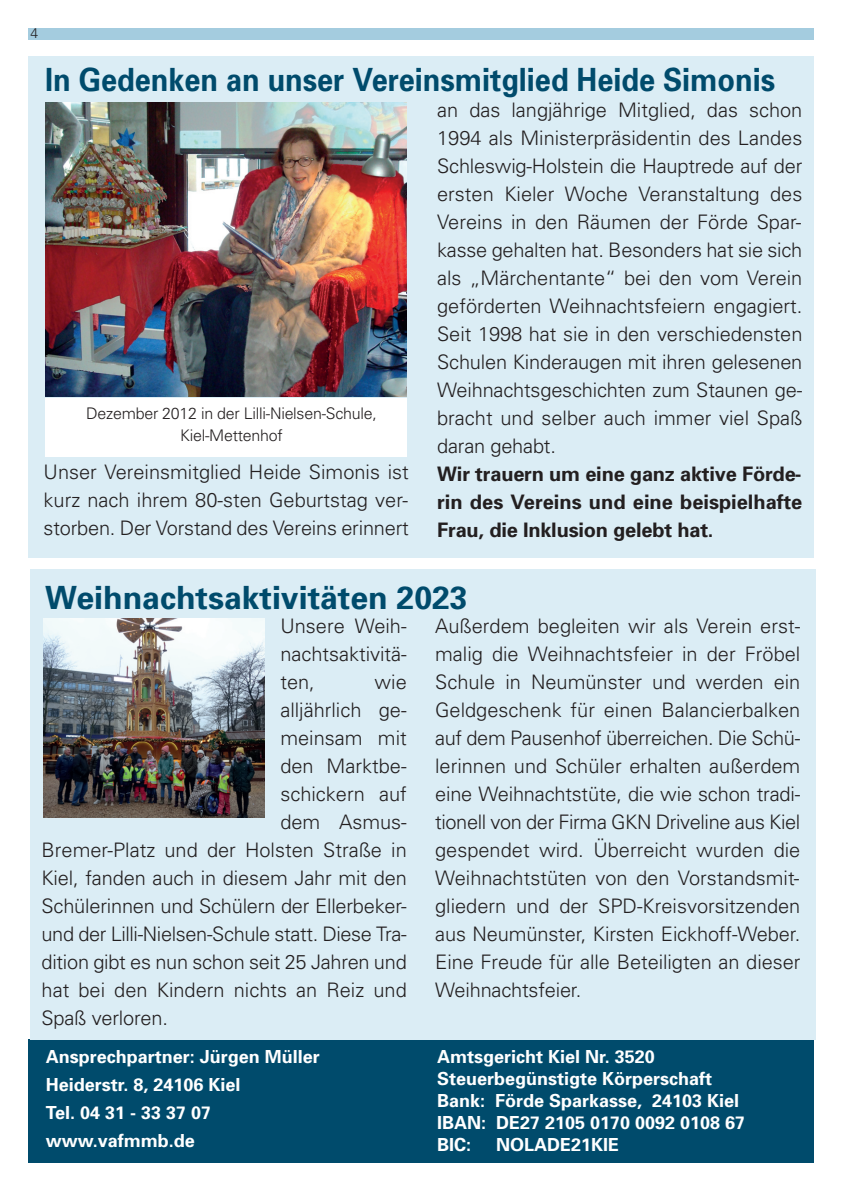
<style>
.page{position:relative;width:842px;height:1191px;background:#fff}
.page>*{position:absolute;margin:0;border:0;box-sizing:border-box;transform-origin:0 0}
.t1{font:700 32px "Univers";color:#004b6c;scale:.9 1}
.t2{font:700 32px "Univers";color:#004b6c}
.t3{font:300 20px/28px "Univers";letter-spacing:-.005em;color:#231f20;text-align:justify}
.t4{font:700 20px/28px "Univers";letter-spacing:-.005em;color:#231f20;text-align:justify}
.t5{font:700 18px "Univers";color:#fff}
.t6{font:300 16px "Univers";letter-spacing:-.015em;color:#231f20}
.t7{font:300 14px "Univers";color:#231f20}
</style>
<div class="page">
<div style="left:28px;top:28px;width:786px;height:12px;background:#a4ccdf"></div>
<div style="left:28px;top:1039px;width:786px;height:123px;background:#004b6c"></div>
<div style="left:30px;top:568px;width:786px;height:471px;background:#dbedf5"></div>
<div style="left:28px;top:57px;width:786px;height:501px;background:#dbedf5"></div>
<img style="left:46px;top:102px;width:361px;height:295px">
<div style="left:45px;top:398px;width:362px;height:58px;background:#fff"></div>
<img style="left:44px;top:618px;width:220px;height:200px">
<p class="t7" style="left:30px;top:28px;width:9px">4</p>
<p class="t1" style="left:45px;top:68px;width:812px">In Gedenken an unser Vereinsmitglied Heide Simonis</p>
<p class="t6" style="left:86px;top:408px;width:292px">Dezember 2012 in der Lilli-Nielsen-Schule,</p>
<p class="t6" style="left:180px;top:430px;width:104px">Kiel-Mettenhof</p>
<p class="t3" style="left:44px;top:459px;width:367px">Unser Vereinsmitglied Heide Simonis ist kurz nach ihrem 80-sten Geburtstag ver&shy;storben. Der Vorstand des Vereins erinnert</p>
<p class="t3" style="left:437px;top:97px;width:367px">an das langjährige Mitglied, das schon 1994 als Ministerpräsidentin des Landes Schleswig-Holstein die Hauptrede auf der ersten Kieler Woche Veranstaltung des Vereins in den Räumen der Förde Spar&shy;kasse gehalten hat. Besonders hat sie sich als „Märchentante“ bei den vom Verein geförderten Weihnachtsfeiern engagiert.<br>Seit 1998 hat sie in den verschiedensten Schulen Kinderaugen mit ihren gelesenen Weihnachtsgeschichten zum Staunen ge&shy;bracht und selber auch immer viel Spaß daran gehabt.</p>
<p class="t4" style="left:437px;top:461px;width:367px">Wir trauern um eine ganz aktive Förde&shy;rin des Vereins und eine beispielhafte Frau, die Inklusion gelebt hat.</p>
<p class="t2" style="left:45px;top:585px;width:424px">Weihnachtsaktivitäten 2023</p>
<p class="t3" style="left:280px;top:613px;width:128px">Unsere Weih&shy;nachtsaktivitä&shy;ten,</p>
<p class="t3" style="left:375px;top:669px;width:34px">wie</p>
<p class="t3" style="left:280px;top:697px;width:128px">alljährlich ge-</p>
<p class="t3" style="left:280px;top:725px;width:128px">meinsam mit</p>
<p class="t3" style="left:280px;top:753px;width:128px">den Marktbe-</p>
<p class="t3" style="left:280px;top:781px;width:128px">schickern auf</p>
<p class="t3" style="left:280px;top:809px;width:128px">dem Asmus-</p>
<p class="t3" style="left:42px;top:837px;width:367px">Bremer-Platz und der Holsten Straße in</p>
<p class="t3" style="left:42px;top:865px;width:367px">Kiel, fanden auch in diesem Jahr mit den</p>
<p class="t3" style="left:42px;top:893px;width:367px">Schülerinnen und Schülern der Ellerbeker-</p>
<p class="t3" style="left:42px;top:921px;width:367px">und der Lilli-Nielsen-Schule statt. Diese Tra-</p>
<p class="t3" style="left:42px;top:949px;width:367px">dition gibt es nun schon seit 25 Jahren und</p>
<p class="t3" style="left:42px;top:977px;width:367px">hat bei den Kindern nichts an Reiz und</p>
<p class="t3" style="left:42px;top:1005px;width:128px">Spaß verloren.</p>
<p class="t5" style="left:46px;top:1050px;width:276px">Ansprechpartner: Jürgen Müller</p>
<p class="t5" style="left:46px;top:1078px;width:196px">Heiderstr. 8, 24106 Kiel</p>
<p class="t5" style="left:46px;top:1106px;width:167px">Tel. 04 31 - 33 37 07</p>
<p class="t5" style="left:46px;top:1134px;width:151px">www.vafmmb.de</p>
<p class="t3" style="left:435px;top:613px;width:367px">Außerdem begleiten wir als Verein erst&shy;malig die Weihnachtsfeier in der Fröbel Schule in Neumünster und werden ein Geldgeschenk für einen Balancierbalken auf dem Pausenhof überreichen. Die Schü&shy;lerinnen und Schüler erhalten außerdem eine Weihnachtstüte, die wie schon tradi&shy;tionell von der Firma GKN Driveline aus Kiel gespendet wird. Überreicht wurden die Weihnachtstüten von den Vorstandsmit&shy;gliedern und der SPD-Kreisvorsitzenden aus Neumünster, Kirsten Eickhoff-Weber.<br>Eine Freude für alle Beteiligten an dieser Weihnachtsfeier.</p>
<p class="t5" style="left:437px;top:1050px;width:219px">Amtsgericht Kiel Nr. 3520</p>
<p class="t5" style="left:437px;top:1072px;width:277px">Steuerbegünstigte Körperschaft</p>
<p class="t5" style="left:437px;top:1094px;width:304px">Bank: Förde Sparkasse, 24103 Kiel</p>
<p class="t5" style="left:437px;top:1116px;width:310px">IBAN: DE27 2105 0170 0092 0108 67</p>
<p class="t5" style="left:437px;top:1138px;width:36px">BIC:</p>
<p class="t5" style="left:496px;top:1138px;width:125px">NOLADE21KIE</p>
</div>
